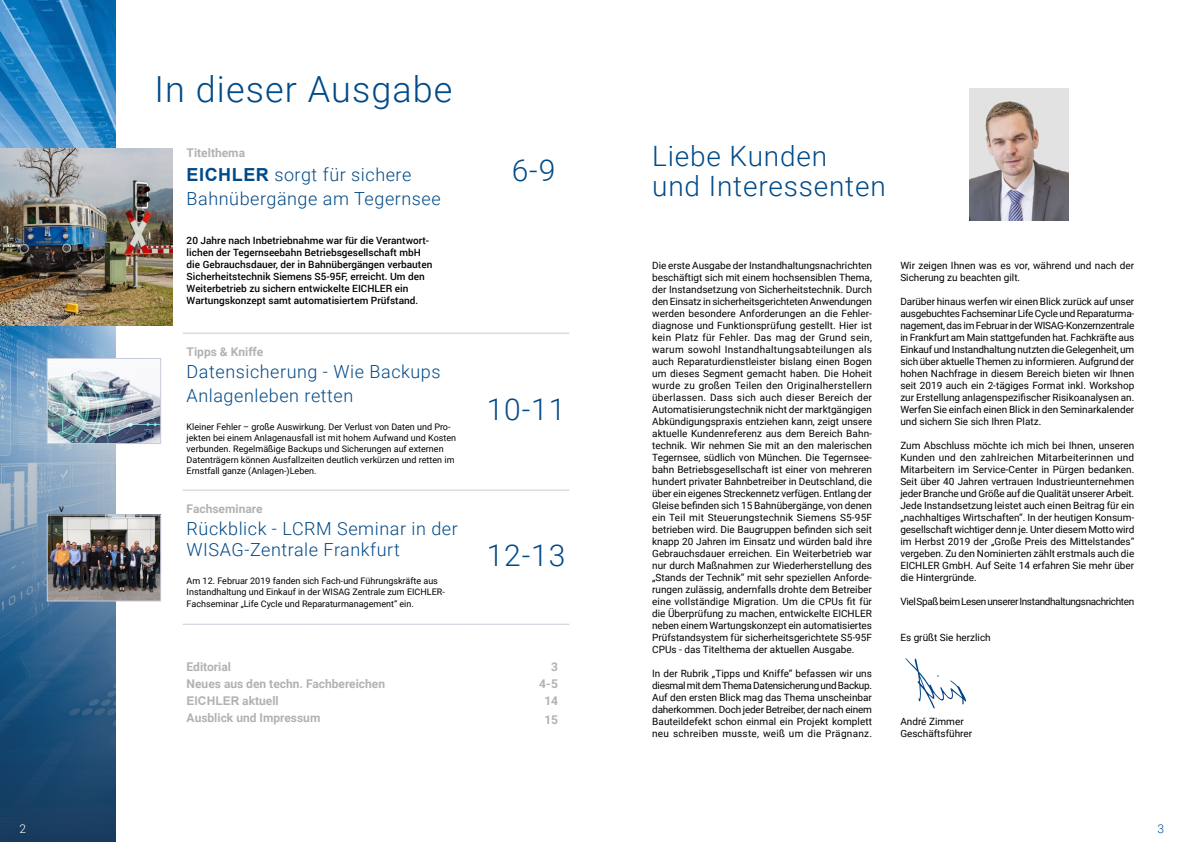
<style>
.page{position:relative;width:1191px;height:842px;background:#fff}
.page>*{position:absolute;margin:0;border:0;box-sizing:border-box;transform-origin:0 0}
.t1{font:300 36px "Roboto";letter-spacing:.03em;color:#004a88}
.t2{font:300 30px "Roboto";letter-spacing:.03em;color:#004a88}
.t3{font:300 28px/30px "Roboto";letter-spacing:.03em;color:#004a88}
.t4{font:300 18px/24px "Roboto";letter-spacing:.03em;color:#004a88}
.t5{font:700 12px "Roboto";color:#b3b2b2}
.t6{font:700 12px "Arial";color:#b3b2b2}
.t7{font:300 12px "Roboto";color:#fff}
.t8{font:300 12px "Roboto";color:#004a88}
.t9{font:10px/12px "Roboto";color:#000;text-align:justify}
.t10{font:500 10px/12px "Roboto";color:#000}
.t11{font:10px "Roboto";letter-spacing:-.035em;color:#000}
.t12{font:9px/10.8px "Roboto";color:#000}
.s1{font-family:"Arial";font-weight:700}
.s2{font-family:"Roboto"}
</style>
<div class="page">
<svg style="left:0;top:0;width:116px;height:842px;background:#4379a3"></svg>
<img style="left:49px;top:360px;width:110px;height:82px">
<div style="left:47px;top:358px;width:114px;height:86px;border:1px solid #c8cbd8"></div>
<img style="left:49px;top:517px;width:110px;height:82px">
<div style="left:47px;top:515px;width:114px;height:86px;border:1px solid #c8cbd8"></div>
<img style="left:0;top:149px;width:173px;height:176px">
<img style="left:969px;top:88px;width:99px;height:133px">
<hr style="left:183px;top:333px;width:127px;height:1px;background:#c8cbd8">
<hr style="left:310px;top:333px;width:156px;height:1px;background:#c8cbd8">
<hr style="left:466px;top:333px;width:103px;height:1px;background:#c8cbd8">
<hr style="left:183px;top:490px;width:127px;height:1px;background:#c8cbd8">
<hr style="left:310px;top:490px;width:156px;height:1px;background:#c8cbd8">
<hr style="left:466px;top:490px;width:103px;height:1px;background:#c8cbd8">
<hr style="left:183px;top:624px;width:127px;height:1px;background:#c8cbd8">
<hr style="left:310px;top:624px;width:156px;height:1px;background:#c8cbd8">
<hr style="left:466px;top:624px;width:103px;height:1px;background:#c8cbd8">
<svg style="left:905px;top:658px;width:61px;height:50px"></svg>
<h1 class="t1" style="left:154px;top:64px;width:299px">In dieser Ausgabe</h1>
<p class="t5" style="left:187px;top:144px;width:60px">Titelthema</p>
<h3 class="t4" style="left:187px;top:162px;width:255px"><span class="s1">EICHLER</span> sorgt für sichere<br>Bahnübergänge am Tegernsee</h3>
<p class="t10" style="left:187px;top:234px;width:247px">20 Jahre nach Inbetriebnahme war für die Verantwort&shy;lichen der Tegernseebahn Betriebsgesellschaft mbH die Gebrauchsdauer, der in Bahnübergängen verbauten Sicherheitstechnik Siemens S5-95F, erreicht. Um den Weiterbetrieb zu sichern entwickelte EICHLER ein Wartungskonzept samt automatisiertem Prüfstand.</p>
<p class="t5" style="left:187px;top:344px;width:78px">Tipps &amp; Kniffe</p>
<h3 class="t4" style="left:187px;top:359px;width:255px">Datensicherung - Wie Backups<br>Anlagenleben retten</h3>
<p class="t12" style="left:187px;top:421px;width:271px">Kleiner Fehler – große Auswirkung. Der Verlust von Daten und Pro&shy;jekten bei einem Anlagenausfall ist mit hohem Aufwand und Kosten verbunden. Regelmäßige Backups und Sicherungen auf externen Datenträgern können Ausfallzeiten deutlich verkürzen und retten im Ernstfall ganze (Anlagen-)Leben.</p>
<p class="t9" style="left:59px;top:502px;width:6px">v</p>
<p class="t5" style="left:187px;top:501px;width:77px">Fachseminare</p>
<h3 class="t4" style="left:187px;top:517px;width:273px;line-height:21.6px">Rückblick - LCRM Seminar in der<br>WISAG-Zentrale Frankfurt</h3>
<p class="t12" style="left:187px;top:575px;width:260px">Am 12. Februar 2019 fanden sich Fach-und Führungskräfte aus<br>Instandhaltung und Einkauf in der WISAG Zentrale zum EICHLER-</p>
<p class="t12" style="left:187px;top:598px;width:229px">Fachseminar „Life Cycle und Reparaturmanagement“ ein.</p>
<h2 class="t2" style="left:511px;top:149px;width:45px">6-9</h2>
<h2 class="t2" style="left:487px;top:388px;width:80px">10-11</h2>
<h2 class="t2" style="left:487px;top:534px;width:80px">12-13</h2>
<p class="t5" style="left:187px;top:658px;width:46px">Editorial</p>
<p class="t5" style="left:551px;top:658px;width:8px">3</p>
<p class="t5" style="left:187px;top:675px;width:200px">Neues aus den techn. Fachbereichen</p>
<p class="t5" style="left:539px;top:675px;width:21px">4-5</p>
<p class="t6" style="left:187px;top:692px;width:94px">EICHLER <span class="s2">aktuell</span></p>
<p class="t5" style="left:544px;top:692px;width:15px">14</p>
<p class="t5" style="left:187px;top:709px;width:135px">Ausblick und Impressum</p>
<p class="t5" style="left:544px;top:711px;width:15px">15</p>
<h3 class="t3" style="left:652px;top:140px;width:235px">Liebe Kunden<br>und Interessenten</h3>
<p class="t9" style="left:652px;top:259px;width:221px">Die erste Ausgabe der Instandhaltungsnachrichten beschäftigt sich mit einem hochsensiblen Thema, der Instandsetzung von Sicherheitstechnik. Durch den Einsatz in sicherheitsgerichteten Anwendungen werden besondere Anforderungen an die Fehler&shy;diagnose und Funktionsprüfung gestellt. Hier ist kein Platz für Fehler. Das mag der Grund sein, warum sowohl Instandhaltungsabteilungen als auch Reparaturdienstleister bislang einen Bogen um dieses Segment gemacht haben. Die Hoheit wurde zu großen Teilen den Originalherstellern überlassen. Dass sich auch dieser Bereich der Automatisierungstechnik nicht der marktgängigen Abkündigungspraxis entziehen kann, zeigt unsere aktuelle Kundenreferenz aus dem Bereich Bahn&shy;technik. Wir nehmen Sie mit an den malerischen Tegernsee, südlich von München. Die Tegernsee&shy;bahn Betriebsgesellschaft ist einer von mehreren hundert privater Bahnbetreiber in Deutschland, die über ein eigenes Streckennetz verfügen. Entlang der Gleise befinden sich 15 Bahnübergänge, von denen ein Teil mit Steuerungstechnik Siemens S5-95F betrieben wird. Die Baugruppen befinden sich seit knapp 20 Jahren im Einsatz und würden bald ihre Gebrauchsdauer erreichen. Ein Weiterbetrieb war nur durch Maßnahmen zur Wiederherstellung des „Stands der Technik“ mit sehr speziellen Anforde&shy;rungen zulässig, andernfalls drohte dem Betreiber eine vollständige Migration. Um die CPUs fit für die Überprüfung zu machen, entwickelte EICHLER neben einem Wartungskonzept ein automatisiertes Prüfstandsystem für sicherheitsgerichtete S5-95F CPUs - das Titelthema der aktuellen Ausgabe.</p>
<p class="t9" style="left:652px;top:667px;width:221px">In der Rubrik „Tipps und Kniffe“ befassen wir uns diesmal mit dem Thema Datensicherung und Backup.<br>Auf den ersten Blick mag das Thema unscheinbar daherkommen. Doch jeder Betreiber, der nach einem Bauteildefekt schon einmal ein Projekt komplett neu schreiben musste, weiß um die Prägnanz.</p>
<p class="t9" style="left:900px;top:259px;width:235px">Wir zeigen Ihnen was es vor, während und nach der<br>Sicherung zu beachten gilt.</p>
<p class="t9" style="left:900px;top:295px;width:235px">Darüber hinaus werfen wir einen Blick zurück auf unser ausgebuchtes Fachseminar Life Cycle und Reparaturma&shy;nagement, das im Februar in der WISAG-Konzernzentrale in Frankfurt am Main stattgefunden hat. Fachkräfte aus Einkauf und Instandhaltung nutzten die Gelegenheit, um sich über aktuelle Themen zu informieren. Aufgrund der hohen Nachfrage in diesem Bereich bieten wir Ihnen seit 2019 auch ein 2-tägiges Format inkl. Workshop zur Erstellung anlagenspezifischer Risikoanalysen an.<br>Werfen Sie einfach einen Blick in den Seminarkalender und sichern Sie sich Ihren Platz.</p>
<p class="t9" style="left:900px;top:439px;width:235px">Zum Abschluss möchte ich mich bei Ihnen, unseren Kunden und den zahlreichen Mitarbeiterinnen und Mitarbeitern im Service-Center in Pürgen bedanken.<br>Seit über 40 Jahren vertrauen Industrieunternehmen jeder Branche und Größe auf die Qualität unserer Arbeit.<br>Jede Instandsetzung leistet auch einen Beitrag für ein „nachhaltiges Wirtschaften“. In der heutigen Konsum&shy;gesellschaft wichtiger denn je. Unter diesem Motto wird im Herbst 2019 der „Große Preis des Mittelstandes“ vergeben. Zu den Nominierten zählt erstmals auch die EICHLER GmbH. Auf Seite 14 erfahren Sie mehr über die Hintergründe.</p>
<p class="t11" style="left:900px;top:594px;width:235px">Viel Spaß beim Lesen unserer Instandhaltungsnachrichten</p>
<p class="t9" style="left:900px;top:631px;width:92px">Es grüßt Sie herzlich</p>
<p class="t9" style="left:900px;top:715px;width:73px">André Zimmer<br>Geschäftsführer</p>
<p class="t7" style="left:20px;top:820px;width:8px">2</p>
<p class="t8" style="left:1157px;top:820px;width:8px">3</p>
</div>
